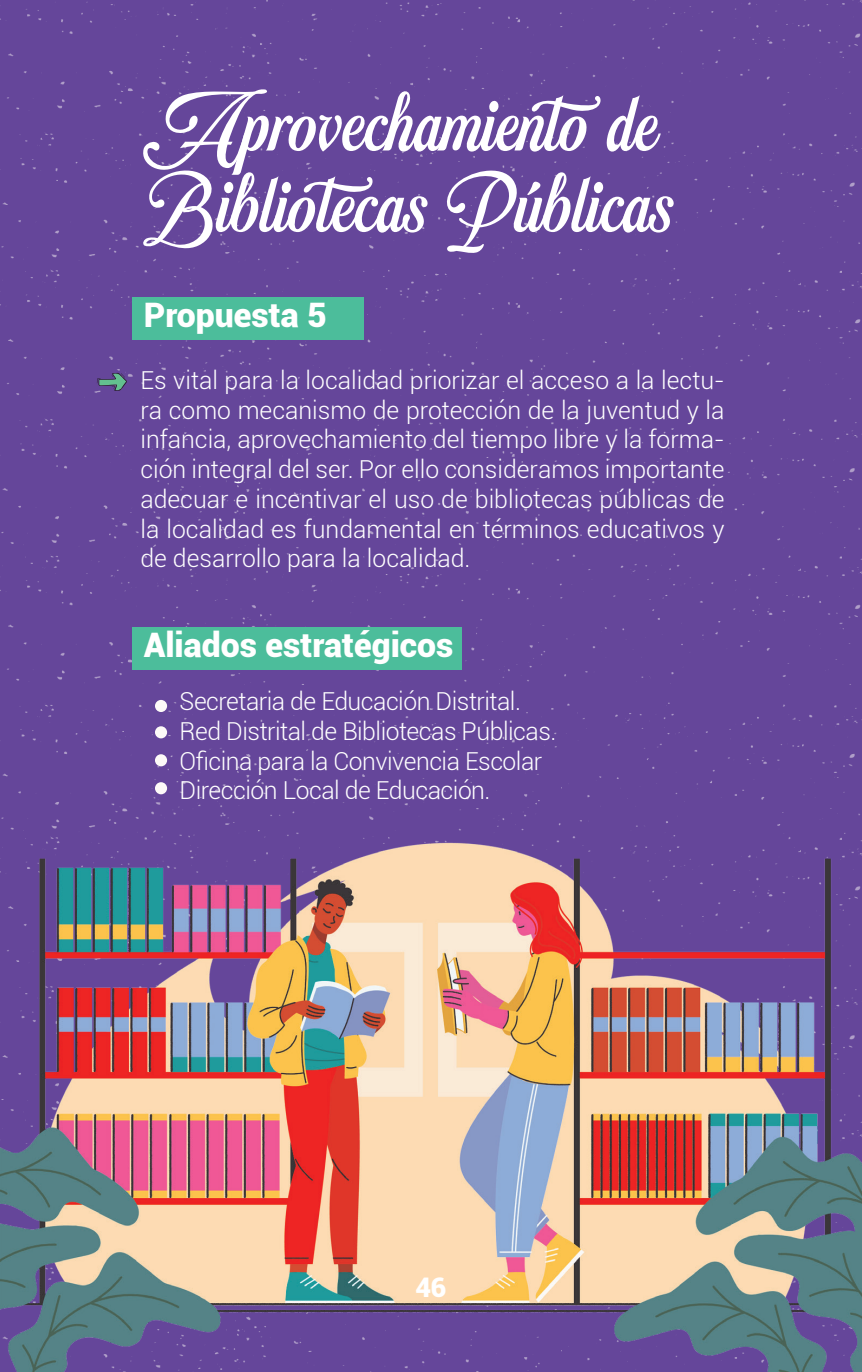
<style>
.page{position:relative;width:862px;height:1372px;background:#fff}
.page>*{position:absolute;margin:0;border:0;box-sizing:border-box;transform-origin:0 0}
.t1{font:67.5px/81px "White Dream PERSONALUSEONLY";color:#fff}
.t2{font:900 33.75px "Roboto";color:#fff}
.t3{font:900 27px "Roboto";color:#fff}
.t4{font:300 24.75px/29.7px "Roboto";letter-spacing:-.02em;color:#fff;text-align:justify}
</style>
<div class="page">
<div style="left:0;top:0;width:861px;height:800px;background:#65469a"></div>
<img style="left:0;top:800px;width:861px;height:571px">
<div style="left:132px;top:297px;width:231px;height:42px;background:#4cbd9b"></div>
<svg style="left:97px;top:373px;width:30px;height:18px"></svg>
<div style="left:132px;top:627px;width:329px;height:42px;background:#4cbd9b"></div>
<div style="left:155px;top:700px;width:12px;height:12px;background:#fdfaf8;border-radius:50%"></div>
<div style="left:155px;top:726px;width:12px;height:12px;background:#fdfaf8;border-radius:50%"></div>
<div style="left:155px;top:754px;width:12px;height:12px;background:#fdfaf8;border-radius:50%"></div>
<div style="left:155px;top:782px;width:12px;height:12px;background:#fdfaf8;border-radius:50%"></div>
<img style="left:856px;top:1027px;width:5px;height:344px">
<h1 class="t1" style="left:143px;top:87px;width:533px">Aprovechamiento de<br>Bibliotecas Públicas</h1>
<h2 class="t2" style="left:144px;top:291px;width:184px">Propuesta 5</h2>
<p class="t4" style="left:140px;top:364px;width:585px">Es vital para la localidad priorizar el acceso a la lectu&shy;ra como mecanismo de protección de la juventud y la infancia, aprovechamiento del tiempo libre y la forma&shy;ción integral del ser. Por ello consideramos importante adecuar e incentivar el uso de bibliotecas públicas de la localidad es fundamental en términos educativos y de desarrollo para la localidad.</p>
<h2 class="t2" style="left:144px;top:621px;width:311px">Aliados estratégicos</h2>
<p class="t4" style="left:179px;top:685px;width:378px;text-align:left">Secretaria de Educación Distrital.<br>Red Distrital de Bibliotecas Públicas.<br>Oficina para la Convivencia Escolar Dirección Local de Educación.</p>
<p class="t3" style="left:415px;top:1267px;width:33px">46</p>
</div>
